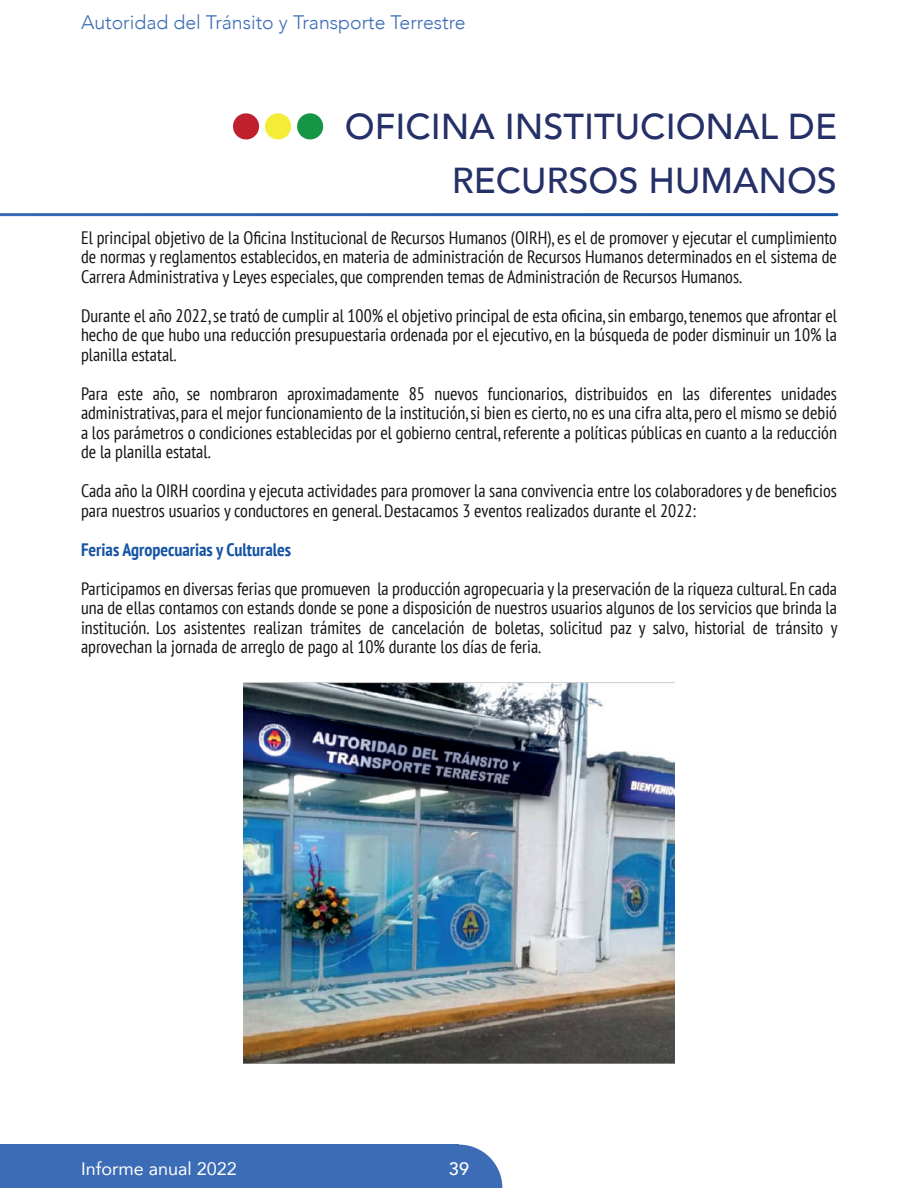
<style>
.page{position:relative;width:918px;height:1188px;background:#fff}
.page>*{position:absolute;margin:0;border:0;box-sizing:border-box;transform-origin:0 0}
.t1{font:500 36px/54px "Avenir";color:#243067;text-align:right}
.t2{font:300 19.5px "Avenir";color:#3c6cb5}
.t3{font:condensed 18px/19.5px "PT Sans";color:#111416;text-align:justify}
.t4{font:700 condensed 18px "PT Sans";color:#1554a5}
.t5{font:18px "Avenir";color:#fff}
.t6{font:500 18px "Avenir";color:#fff}
</style>
<div class="page">
<img style="left:243px;top:682px;width:432px;height:381px">
<div style="left:297px;top:113px;width:26px;height:26px;background:#159546;border-radius:50%"></div>
<div style="left:265px;top:113px;width:26px;height:26px;background:#f4ed37;border-radius:50%"></div>
<div style="left:233px;top:113px;width:26px;height:26px;background:#c01f2e;border-radius:50%"></div>
<div style="left:0;top:1145px;width:459px;height:43px;background:#3c6cb5"></div>
<svg style="left:459px;top:1145px;width:43px;height:43px"></svg>
<p class="t2" style="left:81px;top:11px;width:386px">Autoridad del Tránsito y Transporte Terrestre</p>
<h1 class="t1" style="left:345px;top:98px;width:494px">OFICINA INSTITUCIONAL DE<br>RECURSOS HUMANOS</h1>
<p class="t3" style="left:81px;top:227px;width:758px">El principal objetivo de la Oficina Institucional de Recursos Humanos (OIRH), es el de promover y ejecutar el cumplimiento de normas y reglamentos establecidos, en materia de administración de Recursos Humanos determinados en el sistema de Carrera Administrativa y Leyes especiales, que comprenden temas de Administración de Recursos Humanos.</p>
<p class="t3" style="left:81px;top:305px;width:758px">Durante el año 2022, se trató de cumplir al 100% el objetivo principal de esta oficina, sin embargo, tenemos que afrontar el hecho de que hubo una reducción presupuestaria ordenada por el ejecutivo, en la búsqueda de poder disminuir un 10% la planilla estatal.</p>
<p class="t3" style="left:81px;top:383px;width:758px">Para este año, se nombraron aproximadamente 85 nuevos funcionarios, distribuidos en las diferentes unidades administrativas, para el mejor funcionamiento de la institución, si bien es cierto, no es una cifra alta, pero el mismo se debió a los parámetros o condiciones establecidas por el gobierno central, referente a políticas públicas en cuanto a la reducción de la planilla estatal.</p>
<p class="t3" style="left:81px;top:481px;width:758px">Cada año la OIRH coordina y ejecuta actividades para promover la sana convivencia entre los colaboradores y de beneficios para nuestros usuarios y conductores en general. Destacamos 3 eventos realizados durante el 2022:</p>
<p class="t4" style="left:81px;top:537px;width:212px">Ferias Agropecuarias y Culturales</p>
<p class="t3" style="left:81px;top:578px;width:758px">Participamos en diversas ferias que promueven la producción agropecuaria y la preservación de la riqueza cultural. En cada una de ellas contamos con estands donde se pone a disposición de nuestros usuarios algunos de los servicios que brinda la institución. Los asistentes realizan trámites de cancelación de boletas, solicitud paz y salvo, historial de tránsito y aprovechan la jornada de arreglo de pago al 10% durante los días de feria.</p>
<p class="t5" style="left:81px;top:1154px;width:157px">Informe anual 2022</p>
<p class="t6" style="left:449px;top:1153px;width:22px">39</p>
</div>
